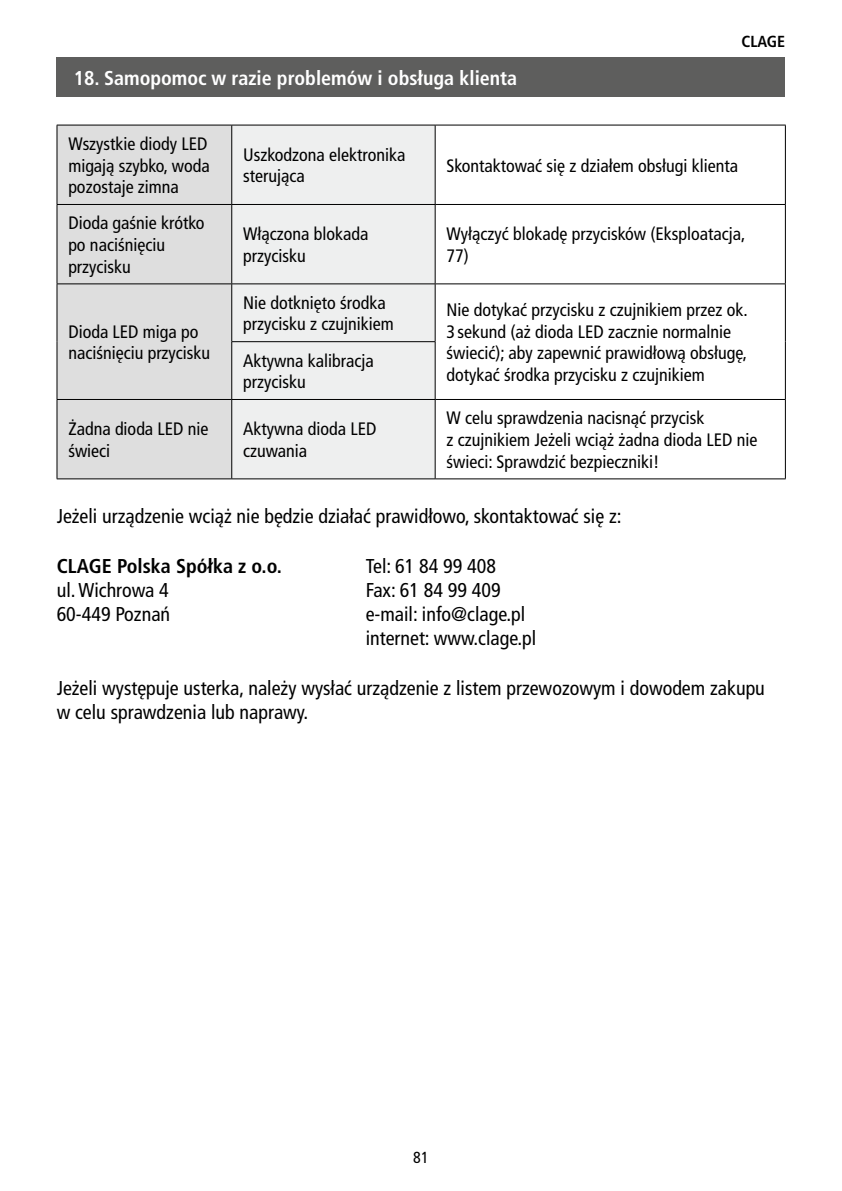
<style>
.page{position:relative;width:842px;height:1191px;background:#fff}
.page>*{position:absolute;margin:0;border:0;box-sizing:border-box;transform-origin:0 0}
.t1{font:condensed 20px/24px "Frutiger LTCE";color:#000}
.t2{font:700 condensed 20px "Frutiger LTCE";color:#fff}
.t3{font:700 condensed 20px "Frutiger LTCE";color:#000}
.t4{font:condensed 18px/21.6px "Frutiger LTCE";color:#000}
.t5{font:700 condensed 16px "Frutiger LT Std";color:#000}
.t6{font:condensed 16px "Frutiger LT Std";color:#000}
</style>
<div class="page">
<div style="left:57px;top:57px;width:728px;height:39px;background:#5e5e5d"></div>
<div style="left:58px;top:126px;width:173px;height:352px;background:#dedede"></div>
<div style="left:232px;top:126px;width:203px;height:352px;background:#eeefef"></div>
<hr style="left:57px;top:125px;width:175px;height:1px;background:#000">
<hr style="left:57px;top:125px;width:1px;height:79px;background:#000">
<hr style="left:57px;top:204px;width:175px;height:1px;background:#000">
<hr style="left:57px;top:205px;width:1px;height:78px;background:#000">
<hr style="left:57px;top:283px;width:175px;height:1px;background:#000">
<hr style="left:57px;top:284px;width:1px;height:58px;background:#000">
<hr style="left:57px;top:342px;width:1px;height:57px;background:#000">
<hr style="left:57px;top:399px;width:175px;height:1px;background:#000">
<hr style="left:57px;top:400px;width:1px;height:78px;background:#000">
<hr style="left:57px;top:478px;width:175px;height:1px;background:#000">
<hr style="left:232px;top:478px;width:203px;height:1px;background:#000">
<hr style="left:435px;top:478px;width:351px;height:1px;background:#000">
<hr style="left:232px;top:125px;width:203px;height:1px;background:#000">
<hr style="left:231px;top:125px;width:1px;height:79px;background:#000">
<hr style="left:435px;top:125px;width:351px;height:1px;background:#000">
<hr style="left:435px;top:125px;width:1px;height:79px;background:#000">
<hr style="left:785px;top:125px;width:1px;height:79px;background:#000">
<hr style="left:232px;top:204px;width:203px;height:1px;background:#000">
<hr style="left:231px;top:205px;width:1px;height:78px;background:#000">
<hr style="left:435px;top:204px;width:351px;height:1px;background:#000">
<hr style="left:435px;top:205px;width:1px;height:78px;background:#000">
<hr style="left:785px;top:205px;width:1px;height:78px;background:#000">
<hr style="left:232px;top:283px;width:203px;height:1px;background:#000">
<hr style="left:231px;top:284px;width:1px;height:57px;background:#000">
<hr style="left:435px;top:283px;width:351px;height:1px;background:#000">
<hr style="left:435px;top:284px;width:1px;height:57px;background:#000">
<hr style="left:785px;top:284px;width:1px;height:58px;background:#000">
<hr style="left:231px;top:341px;width:204px;height:1px;background:#000">
<hr style="left:231px;top:342px;width:1px;height:57px;background:#000">
<hr style="left:435px;top:342px;width:1px;height:57px;background:#000">
<hr style="left:785px;top:342px;width:1px;height:57px;background:#000">
<hr style="left:232px;top:399px;width:203px;height:1px;background:#000">
<hr style="left:231px;top:400px;width:1px;height:78px;background:#000">
<hr style="left:435px;top:399px;width:351px;height:1px;background:#000">
<hr style="left:435px;top:400px;width:1px;height:78px;background:#000">
<hr style="left:785px;top:400px;width:1px;height:78px;background:#000">
<p class="t2" style="left:74px;top:66px;width:445px">18. Samopomoc w razie problemów i obsługa klienta</p>
<p class="t5" style="left:741px;top:32px;width:45px">CLAGE</p>
<p class="t4" style="left:68px;top:133px;width:143px">Wszystkie diody LED migają szybko, woda pozostaje zimna</p>
<p class="t4" style="left:243px;top:144px;width:164px">Uszkodzona elektronika sterująca</p>
<p class="t4" style="left:446px;top:155px;width:293px">Skontaktować się z działem obsługi klienta</p>
<p class="t4" style="left:68px;top:212px;width:138px">Dioda gaśnie krótko po naciśnięciu przycisku</p>
<p class="t4" style="left:243px;top:223px;width:127px">Włączona blokada przycisku</p>
<p class="t4" style="left:446px;top:223px;width:300px">Wyłączyć blokadę przycisków (Eksploatacja,<br>77)</p>
<p class="t4" style="left:68px;top:321px;width:143px">Dioda LED miga po naciśnięciu przycisku</p>
<p class="t4" style="left:243px;top:292px;width:152px">Nie dotknięto środka przycisku z czujnikiem</p>
<p class="t4" style="left:446px;top:299px;width:303px">Nie dotykać przycisku z czujnikiem przez ok.<br>3 sekund (aż dioda LED zacznie normalnie świecić); aby zapewnić prawidłową obsługę, dotykać środka przycisku z czujnikiem</p>
<p class="t4" style="left:243px;top:349px;width:132px">Aktywna kalibracja przycisku</p>
<p class="t4" style="left:68px;top:418px;width:142px">Żadna dioda LED nie świeci</p>
<p class="t4" style="left:243px;top:418px;width:135px">Aktywna dioda LED czuwania</p>
<p class="t4" style="left:446px;top:407px;width:312px">W celu sprawdzenia nacisnąć przycisk<br>z czujnikiem Jeżeli wciąż żadna dioda LED nie świeci: Sprawdzić bezpieczniki!</p>
<p class="t1" style="left:57px;top:504px;width:566px">Jeżeli urządzenie wciąż nie będzie działać prawidłowo, skontaktować się z:</p>
<p class="t3" style="left:57px;top:554px;width:227px">CLAGE Polska Spółka z o.o.</p>
<p class="t1" style="left:57px;top:578px;width:115px">ul. Wichrowa 4<br>60-449 Poznań</p>
<p class="t1" style="left:366px;top:554px;width:172px">Tel: 61 84 99 408<br>Fax: 61 84 99 409 e-mail: info@clage.pl internet: www.clage.pl</p>
<p class="t1" style="left:57px;top:676px;width:710px">Jeżeli występuje usterka, należy wysłać urządzenie z listem przewozowym i dowodem zakupu w celu sprawdzenia lub naprawy.</p>
<p class="t6" style="left:413px;top:1148px;width:17px">81</p>
</div>
